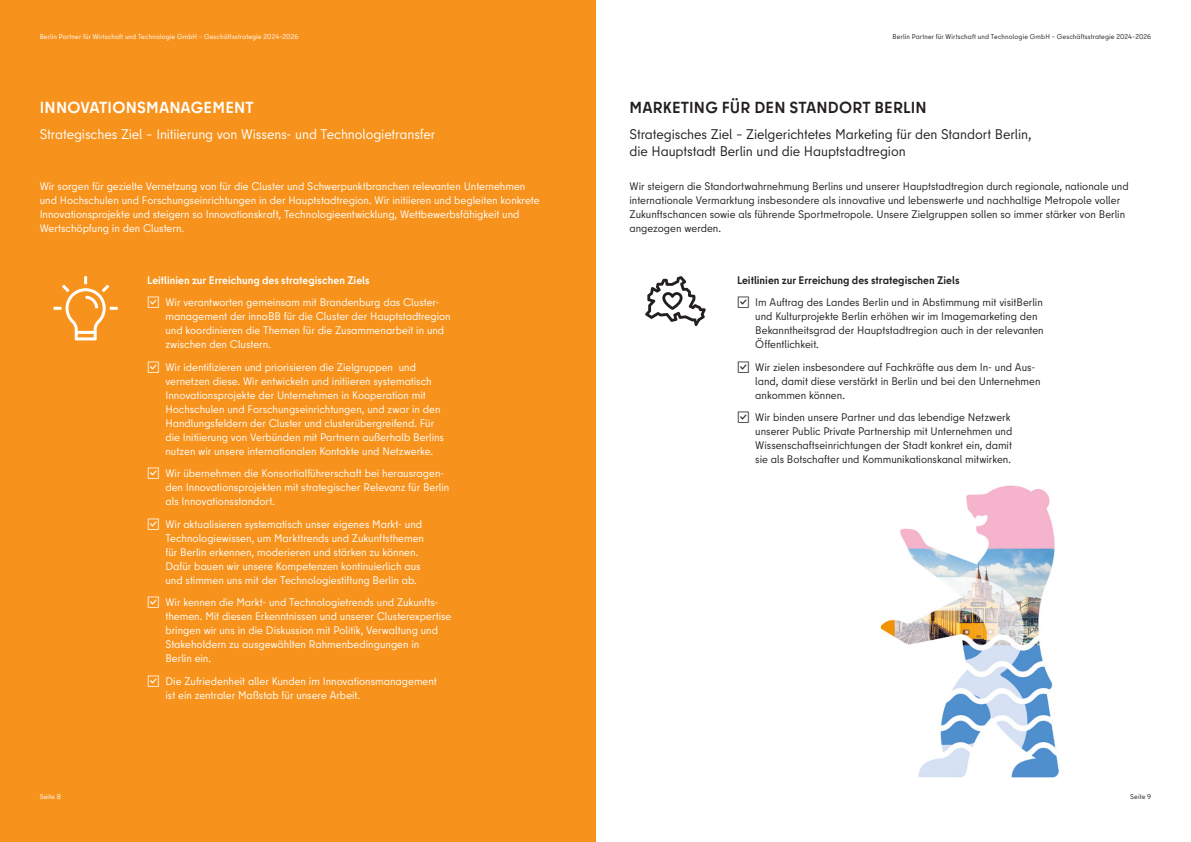
<style>
.page{position:relative;width:1191px;height:842px;background:#fff}
.page>*{position:absolute;margin:0;border:0;box-sizing:border-box;transform-origin:0 0}
.t1{font:700 16px "Berlin Type";letter-spacing:.015em;color:#231f20}
.t2{font:700 16px "Berlin Type";letter-spacing:.015em;color:#fff}
.t3{font:14px/17px "Berlin Type";letter-spacing:-.005em;color:#231f20}
.t4{font:14px "Berlin Type";letter-spacing:-.005em;color:#fff}
.t5{font:11px/14px "Berlin Type";color:#fff}
.t6{font:11px/14px "Berlin Type";color:#231f20}
.t7{font:700 11px "Berlin Type";color:#fff}
.t8{font:700 11px "Berlin Type";color:#231f20}
.t9{font:7px "Berlin Type";letter-spacing:.015em;color:#fff}
.t10{font:7px "Berlin Type";letter-spacing:.015em;color:#231f20}
</style>
<div class="page">
<div style="left:0;top:0;width:595px;height:842px;background:#f7931d"></div>
<svg style="left:645px;top:276px;width:60px;height:50px"></svg>
<img style="left:880px;top:485px;width:179px;height:293px">
<svg style="left:53px;top:276px;width:65px;height:64px"></svg>
<p class="t9" style="left:40px;top:32px;width:260px">Berlin Partner für Wirtschaft und Technologie GmbH – Geschäftsstrategie 2024–2026</p>
<p class="t2" style="left:40px;top:97px;width:215px">INNOVATIONSMANAGEMENT</p>
<p class="t4" style="left:40px;top:126px;width:397px">Strategisches Ziel – Initiierung von Wissens- und Technologietransfer</p>
<p class="t5" style="left:40px;top:179px;width:501px">Wir sorgen für gezielte Vernetzung von für die Cluster und Schwerpunktbranchen relevanten Unternehmen und Hochschulen und Forschungseinrichtungen in der Hauptstadtregion. Wir initiieren und begleiten konkrete Innovationsprojekte und steigern so Innovationskraft, Technologieentwicklung, Wettbewerbsfähigkeit und Wertschöpfung in den Clustern.</p>
<p class="t7" style="left:147px;top:273px;width:224px">Leitlinien zur Erreichung des strategischen Ziels</p>
<p class="t5" style="left:165px;top:296px;width:287px;text-indent:-18px">☑ Wir verantworten gemeinsam mit Brandenburg das Cluster&shy;management der innoBB für die Cluster der Hauptstadtregion und koordinieren die Themen für die Zusammenarbeit in und zwischen den Clustern.</p>
<p class="t5" style="left:165px;top:360px;width:280px;text-indent:-18px">☑ Wir identifizieren und priorisieren die Zielgruppen und vernetzen diese. Wir entwickeln und initiieren systematisch Innovationsprojekte der Unternehmen in Kooperation mit Hochschulen und Forschungseinrichtungen, und zwar in den Handlungsfeldern der Cluster und clusterübergreifend. Für die Initiierung von Verbünden mit Partnern außerhalb Berlins nutzen wir unsere internationalen Kontakte und Netzwerke.</p>
<p class="t5" style="left:165px;top:467px;width:285px;text-indent:-18px">☑ Wir übernehmen die Konsortialführerschaft bei herausragen&shy;den Innovationsprojekten mit strategischer Relevanz für Berlin als Innovationsstandort.</p>
<p class="t5" style="left:165px;top:517px;width:260px;text-indent:-18px">☑ Wir aktualisieren systematisch unser eigenes Markt- und Technologiewissen, um Markttrends und Zukunftsthemen für Berlin erkennen, moderieren und stärken zu können.<br>Dafür bauen wir unsere Kompetenzen kontinuierlich aus und stimmen uns mit der Technologiestiftung Berlin ab.</p>
<p class="t5" style="left:165px;top:596px;width:287px;text-indent:-18px">☑ Wir kennen die Markt- und Technologietrends und Zukunfts&shy;themen. Mit diesen Erkenntnissen und unserer Clusterexpertise bringen wir uns in die Diskussion mit Politik, Verwaltung und Stakeholdern zu ausgewählten Rahmenbedingungen in<br>Berlin ein.</p>
<p class="t5" style="left:165px;top:674px;width:273px;text-indent:-18px">☑ Die Zufriedenheit aller Kunden im Innovationsmanagement ist ein zentraler Maßstab für unsere Arbeit.</p>
<p class="t10" style="left:892px;top:32px;width:260px">Berlin Partner für Wirtschaft und Technologie GmbH – Geschäftsstrategie 2024–2026</p>
<p class="t1" style="left:629px;top:97px;width:299px">MARKETING FÜR DEN STANDORT BERLIN</p>
<p class="t3" style="left:629px;top:126px;width:403px">Strategisches Ziel – Zielgerichtetes Marketing für den Standort Berlin, die Hauptstadt Berlin und die Hauptstadtregion</p>
<p class="t6" style="left:629px;top:179px;width:500px">Wir steigern die Standortwahrnehmung Berlins und unserer Hauptstadtregion durch regionale, nationale und internationale Vermarktung insbesondere als innovative und lebenswerte und nachhaltige Metropole voller Zukunftschancen sowie als führende Sportmetropole. Unsere Zielgruppen sollen so immer stärker von Berlin angezogen werden.</p>
<p class="t8" style="left:737px;top:273px;width:224px">Leitlinien zur Erreichung des strategischen Ziels</p>
<p class="t6" style="left:755px;top:296px;width:290px;text-indent:-18px">☑ Im Auftrag des Landes Berlin und in Abstimmung mit visitBerlin und Kulturprojekte Berlin erhöhen wir im Imagemarketing den Bekanntheitsgrad der Hauptstadtregion auch in der relevanten Öffentlichkeit.</p>
<p class="t6" style="left:755px;top:360px;width:287px;text-indent:-18px">☑ Wir zielen insbesondere auf Fachkräfte aus dem In- und Aus&shy;land, damit diese verstärkt in Berlin und bei den Unternehmen ankommen können.</p>
<p class="t6" style="left:755px;top:411px;width:258px;text-indent:-18px">☑ Wir binden unsere Partner und das lebendige Netzwerk unserer Public Private Partnership mit Unternehmen und Wissenschaftseinrichtungen der Stadt konkret ein, damit sie als Botschafter und Kommunikationskanal mitwirken.</p>
<p class="t9" style="left:40px;top:793px;width:23px">Seite 8</p>
<p class="t10" style="left:1130px;top:793px;width:22px">Seite 9</p>
</div>
